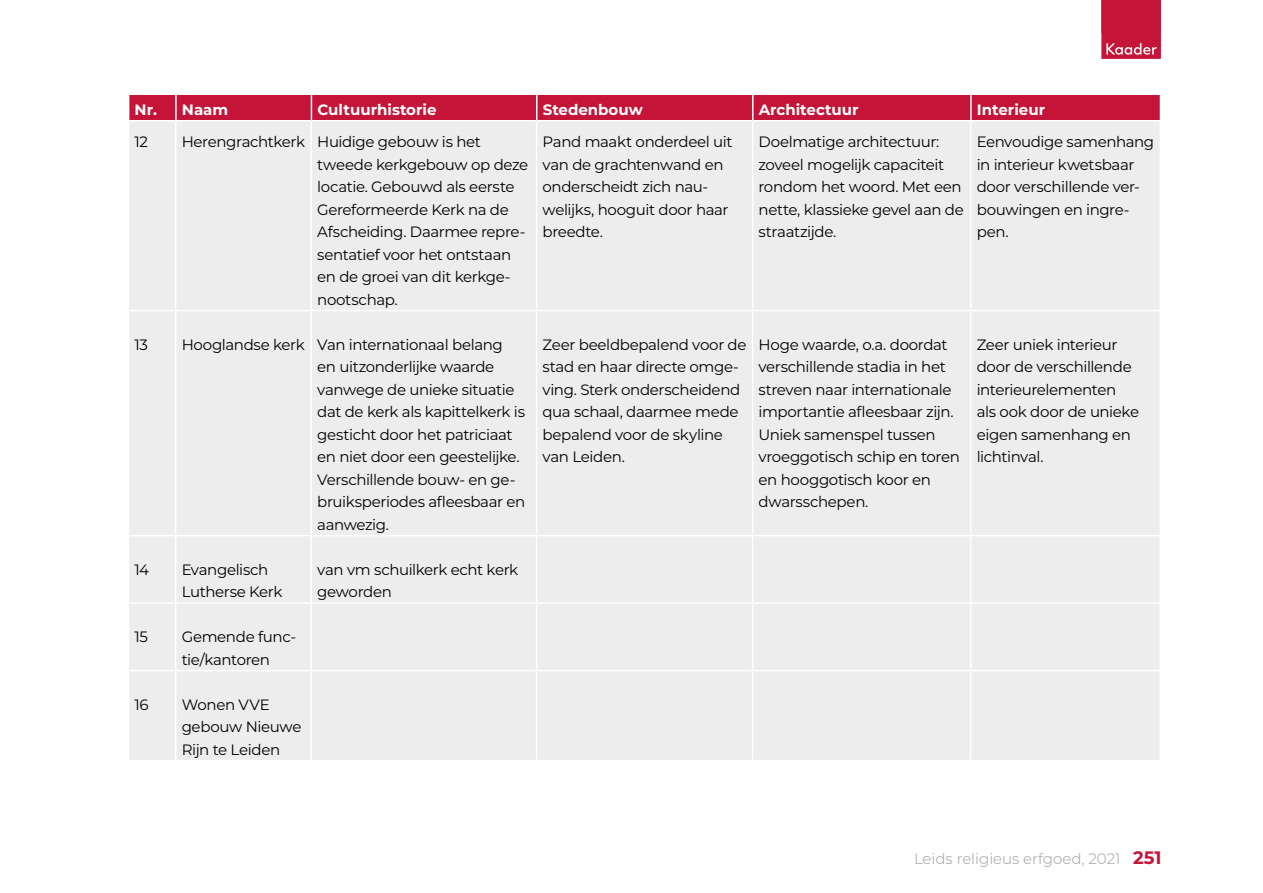
<style>
.page{position:relative;width:1263px;height:893px;background:#fff}
.page>*{position:absolute;margin:0;border:0;box-sizing:border-box;transform-origin:0 0}
.t1{font:15px/22.5px "Montserrat";letter-spacing:-.025em;color:#000}
.t2{font:700 15px "Montserrat";color:#fff}
.t3{font:300 15px "Montserrat";color:#9d9d9c}
.s1{font-weight:700;font-size:18px;color:#c41539}
</style>
<div class="page">
<div style="left:1101px;top:0;width:60px;height:59px;background:#c41539"></div>
<svg style="left:1106px;top:43px;width:50px;height:12px"></svg>
<div style="left:129px;top:122px;width:1030px;height:638px;background:#ededed"></div>
<hr style="left:175px;top:120px;width:1px;height:190px;background:#fff">
<hr style="left:310px;top:120px;width:2px;height:190px;background:#fff">
<hr style="left:536px;top:120px;width:1px;height:190px;background:#fff">
<hr style="left:752px;top:120px;width:1px;height:190px;background:#fff">
<hr style="left:970px;top:120px;width:1px;height:190px;background:#fff">
<hr style="left:128px;top:310px;width:48px;height:1px;background:#fff">
<hr style="left:176px;top:310px;width:135px;height:1px;background:#fff">
<hr style="left:175px;top:311px;width:1px;height:224px;background:#fff">
<hr style="left:311px;top:310px;width:225px;height:1px;background:#fff">
<hr style="left:310px;top:311px;width:2px;height:224px;background:#fff">
<hr style="left:536px;top:310px;width:216px;height:1px;background:#fff">
<hr style="left:536px;top:311px;width:1px;height:224px;background:#fff">
<hr style="left:752px;top:310px;width:219px;height:1px;background:#fff">
<hr style="left:752px;top:311px;width:1px;height:224px;background:#fff">
<hr style="left:971px;top:310px;width:190px;height:1px;background:#fff">
<hr style="left:970px;top:311px;width:1px;height:224px;background:#fff">
<hr style="left:128px;top:535px;width:48px;height:1px;background:#fff">
<hr style="left:176px;top:535px;width:135px;height:1px;background:#fff">
<hr style="left:175px;top:536px;width:1px;height:66px;background:#fff">
<hr style="left:311px;top:535px;width:225px;height:1px;background:#fff">
<hr style="left:310px;top:536px;width:2px;height:66px;background:#fff">
<hr style="left:536px;top:535px;width:216px;height:1px;background:#fff">
<hr style="left:536px;top:536px;width:1px;height:66px;background:#fff">
<hr style="left:752px;top:535px;width:219px;height:1px;background:#fff">
<hr style="left:752px;top:536px;width:1px;height:66px;background:#fff">
<hr style="left:971px;top:535px;width:190px;height:1px;background:#fff">
<hr style="left:970px;top:536px;width:1px;height:66px;background:#fff">
<hr style="left:128px;top:602px;width:48px;height:2px;background:#fff">
<hr style="left:176px;top:602px;width:135px;height:2px;background:#fff">
<hr style="left:175px;top:604px;width:1px;height:66px;background:#fff">
<hr style="left:311px;top:602px;width:225px;height:2px;background:#fff">
<hr style="left:310px;top:604px;width:2px;height:66px;background:#fff">
<hr style="left:536px;top:602px;width:216px;height:2px;background:#fff">
<hr style="left:536px;top:604px;width:1px;height:66px;background:#fff">
<hr style="left:752px;top:602px;width:219px;height:2px;background:#fff">
<hr style="left:752px;top:604px;width:1px;height:66px;background:#fff">
<hr style="left:971px;top:602px;width:190px;height:2px;background:#fff">
<hr style="left:970px;top:604px;width:1px;height:66px;background:#fff">
<hr style="left:128px;top:670px;width:48px;height:1px;background:#fff">
<hr style="left:176px;top:670px;width:135px;height:1px;background:#fff">
<hr style="left:175px;top:671px;width:1px;height:89px;background:#fff">
<hr style="left:311px;top:670px;width:225px;height:1px;background:#fff">
<hr style="left:310px;top:671px;width:2px;height:89px;background:#fff">
<hr style="left:536px;top:670px;width:216px;height:1px;background:#fff">
<hr style="left:536px;top:671px;width:1px;height:89px;background:#fff">
<hr style="left:752px;top:670px;width:219px;height:1px;background:#fff">
<hr style="left:752px;top:671px;width:1px;height:89px;background:#fff">
<hr style="left:971px;top:670px;width:190px;height:1px;background:#fff">
<hr style="left:970px;top:671px;width:1px;height:89px;background:#fff">
<div style="left:129px;top:94px;width:1031px;height:26px;background:#c41539"></div>
<p class="t2" style="left:135px;top:99px;width:95px">Nr. Naam</p>
<p class="t2" style="left:317px;top:99px;width:121px">Cultuurhistorie</p>
<p class="t2" style="left:543px;top:99px;width:102px">Stedenbouw</p>
<p class="t2" style="left:759px;top:99px;width:101px">Architectuur</p>
<p class="t2" style="left:977px;top:99px;width:70px">Interieur</p>
<p class="t1" style="left:134px;top:130px;width:15px">12</p>
<p class="t1" style="left:317px;top:130px;width:212px;text-indent:-136px">Herengrachtkerk Huidige gebouw is het tweede kerkgebouw op deze locatie. Gebouwd als eerste<br>Gereformeerde Kerk na de<br>Afscheiding. Daarmee repre&shy;sentatief voor het ontstaan en de groei van dit kerkge&shy;nootschap.</p>
<p class="t1" style="left:542px;top:130px;width:192px">Pand maakt onderdeel uit van de grachtenwand en onderscheidt zich nau&shy;welijks, hooguit door haar breedte.</p>
<p class="t1" style="left:758px;top:130px;width:207px">Doelmatige architectuur: zoveel mogelijk capaciteit rondom het woord. Met een nette, klassieke gevel aan de straatzijde.</p>
<p class="t1" style="left:977px;top:130px;width:179px">Eenvoudige samenhang in interieur kwetsbaar door verschillende ver&shy;bouwingen en ingre&shy;pen.</p>
<p class="t1" style="left:134px;top:332px;width:15px">13</p>
<p class="t1" style="left:317px;top:332px;width:210px;text-indent:-136px">Hooglandse kerk Van internationaal belang en uitzonderlijke waarde vanwege de unieke situatie dat de kerk als kapittelkerk is gesticht door het patriciaat en niet door een geestelijke.<br>Verschillende bouw- en ge&shy;bruiksperiodes afleesbaar en aanwezig.</p>
<p class="t1" style="left:542px;top:332px;width:205px">Zeer beeldbepalend voor de stad en haar directe omge&shy;ving. Sterk onderscheidend qua schaal, daarmee mede bepalend voor de skyline van Leiden.</p>
<p class="t1" style="left:758px;top:332px;width:203px">Hoge waarde, o.a. doordat verschillende stadia in het streven naar internationale importantie afleesbaar zijn.<br>Uniek samenspel tussen vroeggotisch schip en toren en hooggotisch koor en dwarsschepen.</p>
<p class="t1" style="left:977px;top:332px;width:164px">Zeer uniek interieur door de verschillende interieurelementen als ook door de unieke eigen samenhang en lichtinval.</p>
<p class="t1" style="left:134px;top:557px;width:16px">14</p>
<p class="t1" style="left:182px;top:557px;width:102px">Evangelisch<br>Lutherse Kerk</p>
<p class="t1" style="left:317px;top:557px;width:202px">van vm schuilkerk echt kerk geworden</p>
<p class="t1" style="left:134px;top:625px;width:15px">15</p>
<p class="t1" style="left:182px;top:625px;width:116px">Gemende func&shy;tie/kantoren</p>
<p class="t1" style="left:134px;top:692px;width:16px">16</p>
<p class="t1" style="left:182px;top:692px;width:121px">Wonen VVE gebouw Nieuwe<br>Rijn te Leiden</p>
<p class="t3" style="left:914px;top:848px;width:249px">Leids religieus erfgoed, 2021 <span class="s1">251</span></p>
</div>
